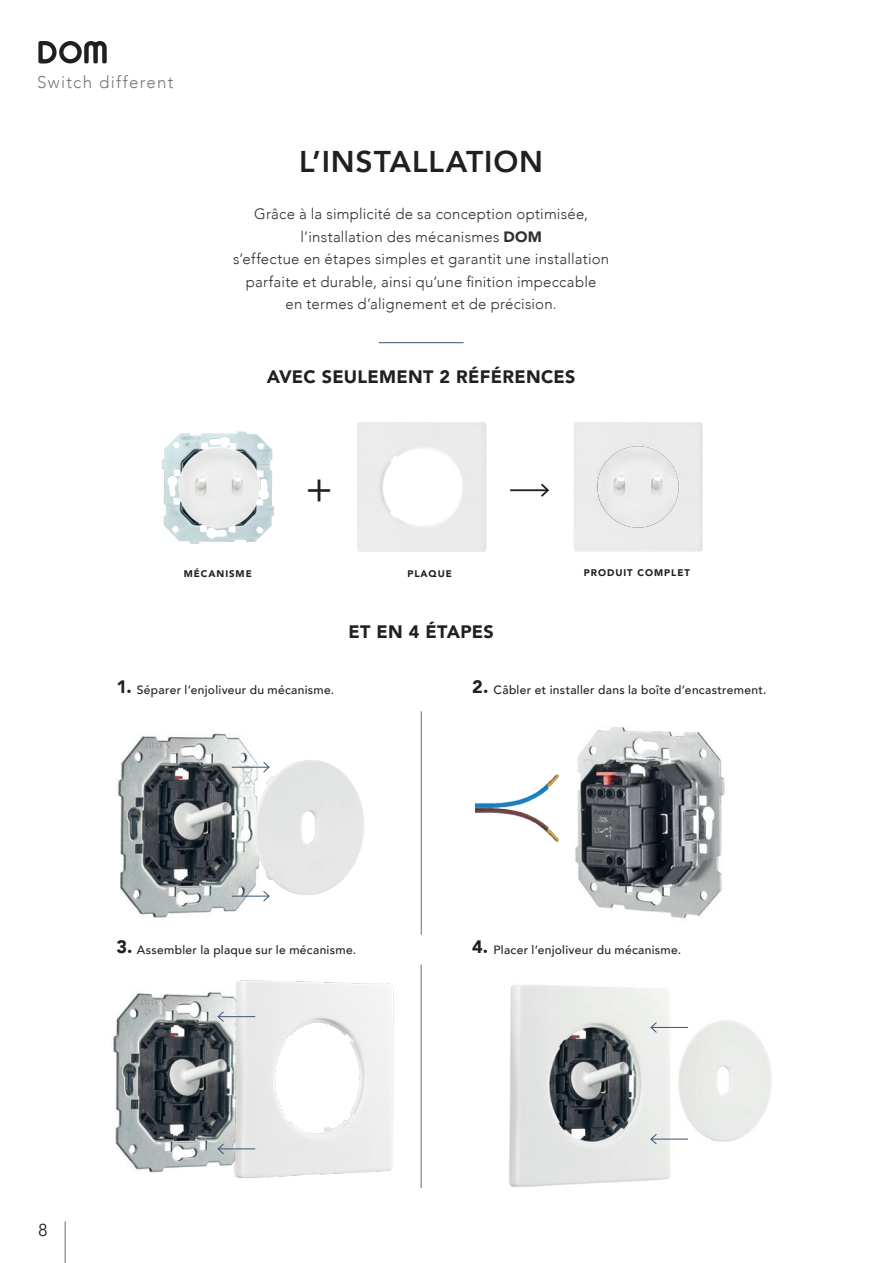
<style>
.page{position:relative;width:893px;height:1263px;background:#fff}
.page>*{position:absolute;margin:0;border:0;box-sizing:border-box;transform-origin:0 0}
.t1{font:42.15px "Avenir";color:#231f20}
.t2{font:800 30px "Avenir";letter-spacing:.03em;color:#231f20}
.t3{font:900 18px "Avenir";letter-spacing:.015em;color:#231f20}
.t4{font:17.25px "Avenir";color:#231f20}
.t5{font:300 16.95px "Avenir";letter-spacing:.075em;color:#76787b}
.t6{font:300 15px/22.5px "Avenir";letter-spacing:.015em;color:#312f30;text-align:center}
.t7{font:500 12px "Avenir";letter-spacing:.025em;color:#231f20}
.t8{font:900 9.6px "Avenir";letter-spacing:.1em;color:#231f20}
.s1{font-weight:900}
</style>
<div class="page">
<hr style="left:65px;top:1221px;width:1px;height:42px;background:#6c6d70">
<img style="left:575px;top:727px;width:150px;height:192px">
<hr style="left:421px;top:711px;width:1px;height:224px;background:#6c6d70">
<hr style="left:421px;top:964px;width:1px;height:224px;background:#6c6d70">
<img style="left:162px;top:431px;width:112px;height:113px">
<img style="left:357px;top:422px;width:129px;height:130px">
<hr style="left:510px;top:489px;width:38px;height:2px;background:#231f20">
<svg style="left:539px;top:483px;width:11px;height:14px"></svg>
<hr style="left:379px;top:342px;width:85px;height:1px;background:#3b546d">
<img style="left:476px;top:749px;width:111px;height:94px">
<svg style="left:38px;top:41px;width:69px;height:23px"></svg>
<img style="left:118px;top:733px;width:137px;height:185px">
<img style="left:253px;top:760px;width:111px;height:136px">
<img style="left:113px;top:993px;width:71px;height:180px">
<img style="left:184px;top:980px;width:210px;height:199px">
<img style="left:509px;top:985px;width:263px;height:202px">
<hr style="left:651px;top:1027px;width:37px;height:1px;background:#3b546d">
<svg style="left:650px;top:1022px;width:7px;height:11px"></svg>
<hr style="left:651px;top:1139px;width:37px;height:1px;background:#3b546d">
<svg style="left:650px;top:1133px;width:7px;height:12px"></svg>
<hr style="left:218px;top:1148px;width:37px;height:1px;background:#3b546d">
<svg style="left:217px;top:1143px;width:7px;height:11px"></svg>
<hr style="left:218px;top:1016px;width:37px;height:1px;background:#3b546d">
<svg style="left:217px;top:1011px;width:7px;height:11px"></svg>
<hr style="left:232px;top:767px;width:37px;height:1px;background:#3b546d">
<svg style="left:263px;top:761px;width:7px;height:12px"></svg>
<hr style="left:232px;top:896px;width:37px;height:1px;background:#3b546d">
<svg style="left:263px;top:890px;width:7px;height:12px"></svg>
<div style="left:574px;top:422px;width:129px;height:130px;background:#eaebea"></div>
<img style="left:597px;top:446px;width:82px;height:82px;border-radius:41px">
<p class="t5" style="left:37px;top:72px;width:138px">Switch different</p>
<p class="t2" style="left:299px;top:138px;width:245px">L’INSTALLATION</p>
<p class="t6" style="left:254px;top:203px;width:335px">Grâce à la simplicité de sa conception optimisée,</p>
<p class="t6" style="left:233px;top:225px;width:378px">l’installation des mécanismes <span class="s1">DOM<br></span>s’effectue en étapes simples et garantit une installation</p>
<p class="t6" style="left:246px;top:270px;width:352px">parfaite et durable, ainsi qu’une finition impeccable</p>
<p class="t6" style="left:286px;top:293px;width:273px">en termes d’alignement et de précision.</p>
<p class="t3" style="left:267px;top:361px;width:310px">AVEC SEULEMENT 2 RÉFÉRENCES</p>
<p class="t1" style="left:305px;top:455px;width:30px">+</p>
<p class="t8" style="left:184px;top:565px;width:69px">MÉCANISME</p>
<p class="t8" style="left:407px;top:565px;width:46px">PLAQUE</p>
<p class="t8" style="left:584px;top:564px;width:108px">PRODUIT COMPLET</p>
<p class="t3" style="left:349px;top:617px;width:147px">ET EN 4 ÉTAPES</p>
<p class="t3" style="left:117px;top:671px;width:17px">1.</p>
<p class="t7" style="left:137px;top:679px;width:199px">Séparer l’enjoliveur du mécanisme.</p>
<p class="t3" style="left:117px;top:932px;width:17px">3.</p>
<p class="t7" style="left:137px;top:939px;width:221px">Assembler la plaque sur le mécanisme.</p>
<p class="t4" style="left:38px;top:1219px;width:11px">8</p>
<p class="t3" style="left:472px;top:671px;width:18px">2.</p>
<p class="t7" style="left:494px;top:679px;width:274px">Câbler et installer dans la boîte d’encastrement.</p>
<p class="t3" style="left:472px;top:932px;width:18px">4.</p>
<p class="t7" style="left:494px;top:939px;width:189px">Placer l’enjoliveur du mécanisme.</p>
</div>
